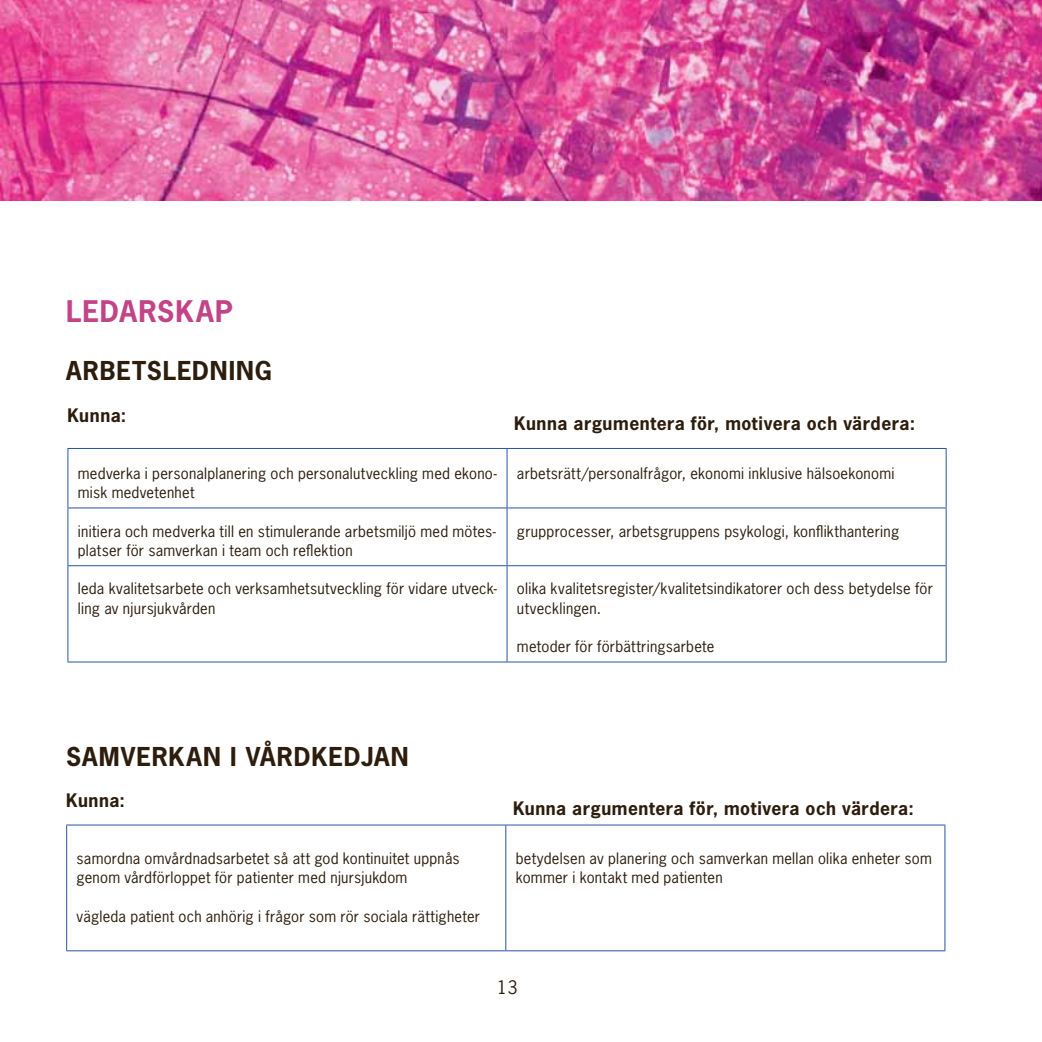
<style>
.page{position:relative;width:1042px;height:1042px;background:#fff}
.page>*{position:absolute;margin:0;border:0;box-sizing:border-box;transform-origin:0 0}
.t1{font:700 28px "News Gothic Std";color:#c24487}
.t2{font:700 24.5px "News Gothic Std";color:#2c1d0d}
.t3{font:700 17.5px "News Gothic Std";letter-spacing:.01em;color:#2c1d0d}
.t4{font:17.5px "News Gothic Std";color:#2c1d0d}
.t5{font:14.88px/19.2px "News Gothic Std";letter-spacing:.015em;color:#2c1d0d}
</style>
<div class="page">
<hr style="left:506px;top:449px;width:1px;height:58px;background:#2854a3">
<hr style="left:67px;top:507px;width:440px;height:1px;background:#2854a3">
<hr style="left:507px;top:507px;width:439px;height:1px;background:#2854a3">
<hr style="left:506px;top:508px;width:1px;height:57px;background:#2854a3">
<hr style="left:67px;top:565px;width:440px;height:1px;background:#2854a3">
<hr style="left:507px;top:565px;width:439px;height:1px;background:#2854a3">
<hr style="left:506px;top:566px;width:1px;height:95px;background:#2854a3">
<hr style="left:67px;top:448px;width:440px;height:1px;background:#2854a3">
<hr style="left:67px;top:449px;width:1px;height:58px;background:#2854a3">
<hr style="left:507px;top:448px;width:439px;height:1px;background:#2854a3">
<hr style="left:945px;top:449px;width:1px;height:58px;background:#2854a3">
<hr style="left:67px;top:508px;width:1px;height:57px;background:#2854a3">
<hr style="left:945px;top:508px;width:1px;height:57px;background:#2854a3">
<hr style="left:67px;top:566px;width:1px;height:95px;background:#2854a3">
<hr style="left:945px;top:566px;width:1px;height:95px;background:#2854a3">
<hr style="left:67px;top:661px;width:440px;height:1px;background:#2854a3">
<hr style="left:507px;top:661px;width:439px;height:1px;background:#2854a3">
<hr style="left:505px;top:825px;width:1px;height:125px;background:#2854a3">
<hr style="left:66px;top:824px;width:440px;height:1px;background:#2854a3">
<hr style="left:66px;top:825px;width:1px;height:125px;background:#2854a3">
<hr style="left:506px;top:824px;width:439px;height:1px;background:#2854a3">
<hr style="left:944px;top:825px;width:1px;height:125px;background:#2854a3">
<hr style="left:66px;top:950px;width:440px;height:1px;background:#2854a3">
<hr style="left:506px;top:950px;width:439px;height:1px;background:#2854a3">
<img style="left:0;top:0;width:1042px;height:201px">
<h1 class="t1" style="left:66px;top:293px;width:19px">LEDARS</h1>
<h1 class="t1" style="left:175px;top:293px;width:40px">KAP</h1>
<h2 class="t2" style="left:66px;top:354px;width:17px">ARBETSLEDNING</h2>
<p class="t3" style="left:67px;top:404px;width:60px">Kunna:</p>
<p class="t3" style="left:514px;top:411px;width:402px">Kunna argumentera för, motivera och värdera:</p>
<p class="t5" style="left:78px;top:463px;width:420px">medverka i personalplanering och personalutveckling med ekono&shy;misk medvetenhet</p>
<p class="t5" style="left:517px;top:463px;width:379px">arbetsrätt/personalfrågor, ekonomi inklusive hälsoekonomi</p>
<p class="t5" style="left:78px;top:521px;width:419px">initiera och medverka till en stimulerande arbetsmiljö med mötes&shy;platser för samverkan i team och reflektion</p>
<p class="t5" style="left:517px;top:521px;width:384px">grupprocesser, arbetsgruppens psykologi, konflikthantering</p>
<p class="t5" style="left:78px;top:579px;width:421px">leda kvalitetsarbete och verksamhetsutveckling för vidare utveck&shy;ling av njursjukvården</p>
<p class="t5" style="left:517px;top:579px;width:417px">olika kvalitetsregister/kvalitetsindikatorer och dess betydelse för utvecklingen.</p>
<p class="t5" style="left:517px;top:637px;width:199px">metoder för förbättringsarbete</p>
<h2 class="t2" style="left:66px;top:740px;width:18px">SAMVER</h2>
<h2 class="t2" style="left:169px;top:740px;width:95px">KAN IVÅRD</h2>
<h2 class="t2" style="left:311px;top:740px;width:34px">KEDJAN</h2>
<p class="t3" style="left:66px;top:789px;width:60px">Kunna:</p>
<p class="t5" style="left:77px;top:848px;width:385px">samordna omvårdnadsarbetet så att god kontinuitet uppnås genom vårdförloppet för patienter med njursjukdom</p>
<p class="t5" style="left:77px;top:906px;width:405px">vägleda patient och anhörig i frågor som rör sociala rättigheter</p>
<p class="t3" style="left:513px;top:796px;width:402px">Kunna argumentera för, motivera och värdera:</p>
<p class="t5" style="left:516px;top:848px;width:418px">betydelsen av planering och samverkan mellan olika enheter som kommer i kontakt med patienten</p>
<p class="t4" style="left:497px;top:976px;width:22px">13</p>
</div>
